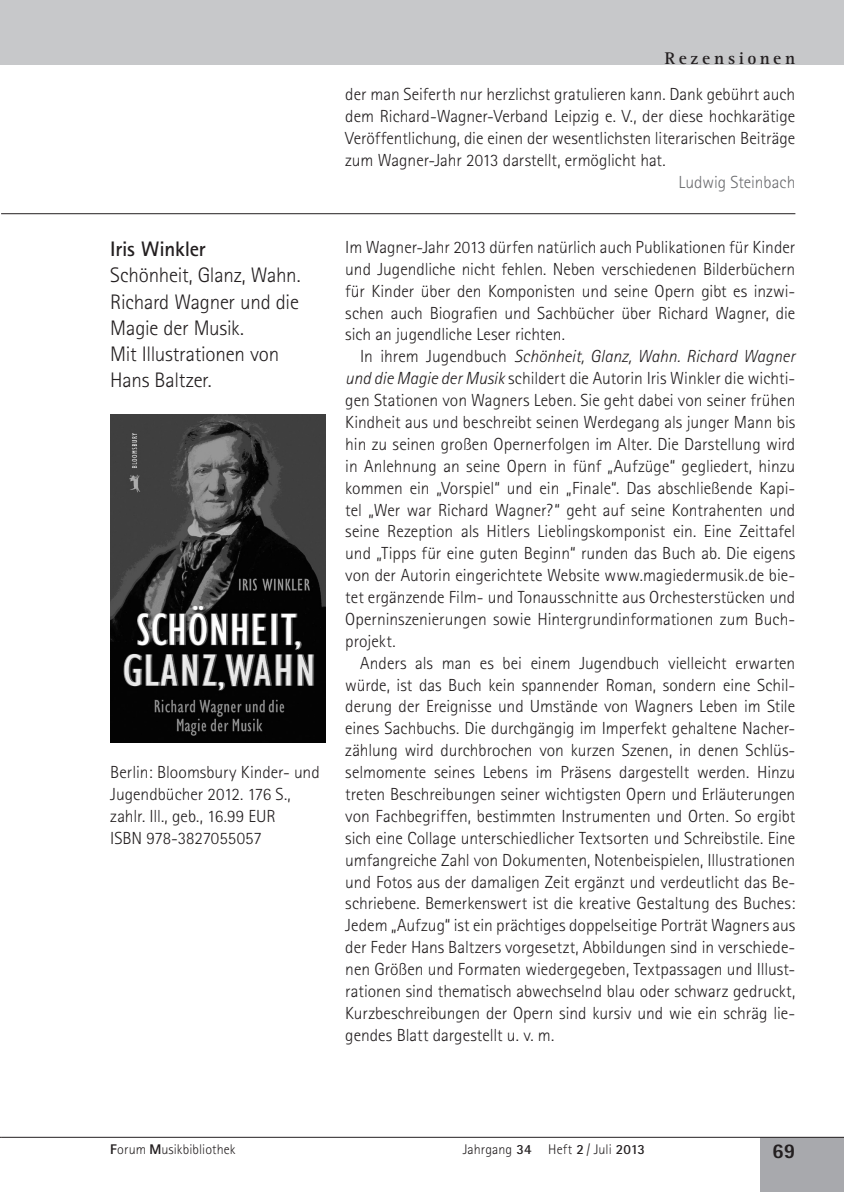
<style>
.page{position:relative;width:844px;height:1192px;background:#fff}
.page>*{position:absolute;margin:0;border:0;box-sizing:border-box;transform-origin:0 0}
.t1{font:300 21px/26.2px "Rotis Sans Serif";letter-spacing:-.015em;color:#231f20}
.t2{font:700 21px "Rotis Sans Serif";letter-spacing:-.015em;color:#231f20}
.t3{font:800 21px "Rotis Sans Serif";color:#231f20}
.t4{font:300 17.5px/21.9px "Rotis Sans Serif";letter-spacing:-.005em;color:#231f20;text-align:justify}
.t5{font:300 17.5px "Rotis Sans Serif";letter-spacing:-.005em;color:#6c6d70}
.t6{font:700 17.5px "Rotis Serif";letter-spacing:.205em;color:#231f20}
.t7{font:300 14px "Rotis Sans Serif";letter-spacing:.005em;color:#231f20}
.s1{font-style:italic}
.s2{font-weight:800}
.s3{font-weight:700}
</style>
<div class="page">
<div style="left:760px;top:1137px;width:83px;height:54px;background:#a8a9ad"></div>
<hr style="left:0;top:0;width:1px;height:64px;background:#c7c8ca">
<div style="left:1px;top:0;width:842px;height:64px;background:#c7c8ca"></div>
<hr style="left:1px;top:1136px;width:842px;height:1px;background:#231f20">
<hr style="left:1px;top:213px;width:794px;height:1px;background:#231f20">
<img style="left:110px;top:414px;width:215px;height:329px">
<p class="t6" style="left:664px;top:48px;width:132px">Rezensionen</p>
<p class="t2" style="left:110px;top:236px;width:97px">Iris Winkler</p>
<p class="t1" style="left:110px;top:262px;width:192px">Schönheit, Glanz, Wahn.<br>Richard Wagner und die<br>Magie der Musik.<br>Mit Illustrationen von<br>Hans Baltzer.</p>
<p class="t4" style="left:110px;top:761px;width:211px;text-align:left">Berlin: Bloomsbury Kinder- und<br>Jugendbücher 2012. 176 S., zahlr. Ill., geb., 16.99 EUR<br>ISBN 978-3827055057</p>
<p class="t4" style="left:345px;top:83px;width:451px">der man Seiferth nur herzlichst gratulieren kann. Dank gebührt auch dem Richard-Wagner-Verband Leipzig e. V., der diese hochkarätige Veröffentlichung, die einen der wesentlichsten literarischen Beiträge zum Wagner-Jahr 2013 darstellt, ermöglicht hat.</p>
<p class="t5" style="left:678px;top:172px;width:118px">Ludwig Steinbach</p>
<p class="t4" style="left:345px;top:236px;width:451px">Im Wagner-Jahr 2013 dürfen natürlich auch Publikationen für Kinder und Jugendliche nicht fehlen. Neben verschiedenen Bilderbüchern für Kinder über den Komponisten und seine Opern gibt es inzwi&shy;schen auch Biografien und Sachbücher über Richard Wagner, die sich an jugendliche Leser richten.</p>
<p class="t4" style="left:345px;top:345px;width:451px;text-indent:15px">In ihrem Jugendbuch <span class="s1">Schönheit, Glanz, Wahn. Richard Wagner und die Magie der Musik</span> schildert die Autorin Iris Winkler die wichti&shy;gen Stationen von Wagners Leben. Sie geht dabei von seiner frühen Kindheit aus und beschreibt seinen Werdegang als junger Mann bis hin zu seinen großen Opernerfolgen im Alter. Die Darstellung wird in Anlehnung an seine Opern in fünf „Aufzüge“ gegliedert, hinzu kommen ein „Vorspiel“ und ein „Finale“. Das abschließende Kapi&shy;tel „Wer war Richard Wagner?“ geht auf seine Kontrahenten und seine Rezeption als Hitlers Lieblingskomponist ein. Eine Zeittafel und „Tipps für eine guten Beginn“ runden das Buch ab. Die eigens von der Autorin eingerichtete Website www.magiedermusik.de bie&shy;tet ergänzende Film- und Tonausschnitte aus Orchesterstücken und Operninszenierungen sowie Hintergrundinformationen zum Buch&shy;projekt.</p>
<p class="t4" style="left:345px;top:652px;width:451px;text-indent:15px">Anders als man es bei einem Jugendbuch vielleicht erwarten würde, ist das Buch kein spannender Roman, sondern eine Schil&shy;derung der Ereignisse und Umstände von Wagners Leben im Stile eines Sachbuchs. Die durchgängig im Imperfekt gehaltene Nacher&shy;zählung wird durchbrochen von kurzen Szenen, in denen Schlüs&shy;selmomente seines Lebens im Präsens dargestellt werden. Hinzu treten Beschreibungen seiner wichtigsten Opern und Erläuterungen von Fachbegriffen, bestimmten Instrumenten und Orten. So ergibt sich eine Collage unterschiedlicher Textsorten und Schreibstile. Eine umfangreiche Zahl von Dokumenten, Notenbeispielen, Illustrationen und Fotos aus der damaligen Zeit ergänzt und verdeutlicht das Be&shy;schriebene. Bemerkenswert ist die kreative Gestaltung des Buches:<br>Jedem „Aufzug“ ist ein prächtiges doppelseitige Porträt Wagners aus der Feder Hans Baltzers vorgesetzt, Abbildungen sind in verschiede&shy;nen Größen und Formaten wiedergegeben, Textpassagen und Illust&shy;rationen sind thematisch abwechselnd blau oder schwarz gedruckt, Kurzbeschreibungen der Opern sind kursiv und wie ein schräg lie&shy;gendes Blatt dargestellt u. v. m.</p>
<p class="t7" style="left:110px;top:1140px;width:127px"><span class="s2">F</span>orum <span class="s2">M</span>usikbibliothek</p>
<p class="t7" style="left:462px;top:1140px;width:184px">Jahrgang <span class="s3">34</span> Heft <span class="s3">2</span> / Juli <span class="s3">2013</span></p>
<p class="t3" style="left:772px;top:1137px;width:25px">69</p>
</div>
